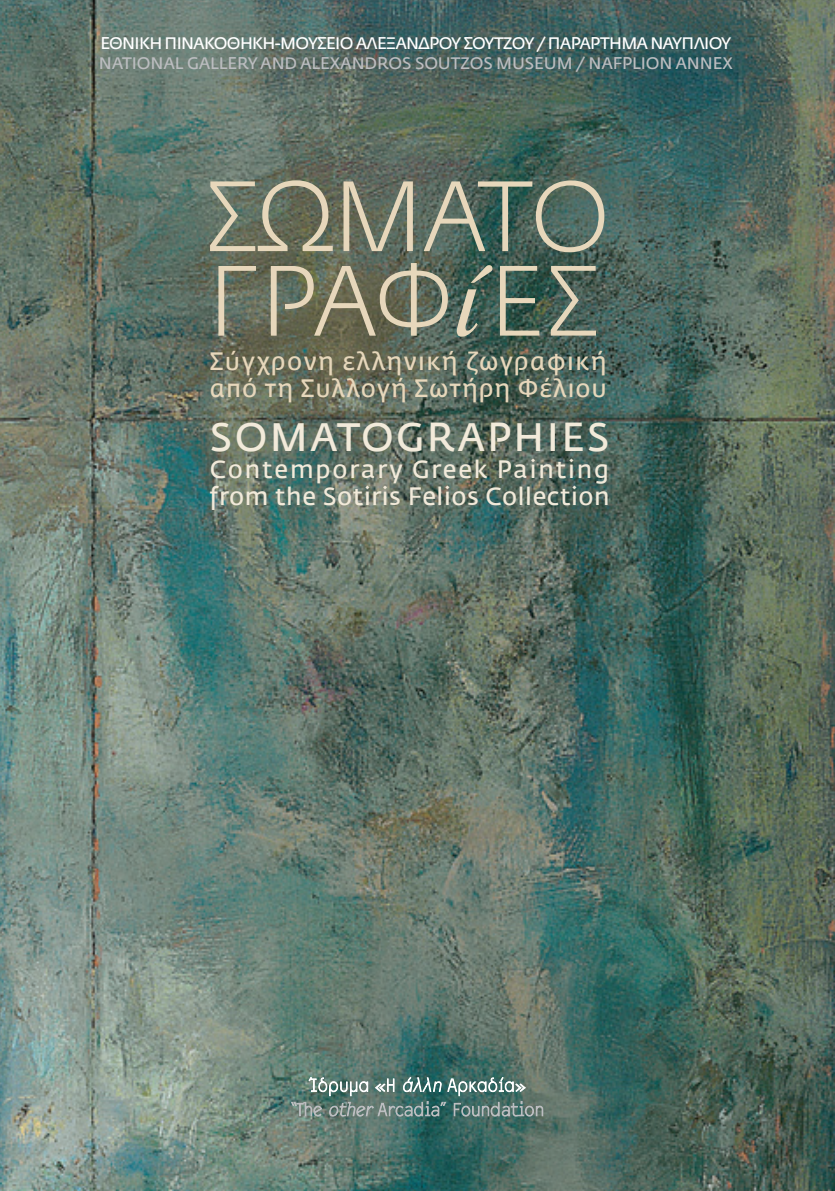
<style>
.page{position:relative;width:835px;height:1191px;background:#fff}
.page>*{position:absolute;margin:0;border:0;box-sizing:border-box;transform-origin:0 0}
.t1{font:98.52px/84.5px "Fedra Sans Gr Light TF Pt";letter-spacing:-.03em;color:#e7d7bb}
.t2{font:39.55px "Fedra Sans Gr Normal TF Pt";letter-spacing:.06em;color:#f2eada}
.t3{font:24.5px/27.1px "Fedra Sans Gr Normal TF Pt";letter-spacing:.025em;color:#f2eada}
.t4{font:24.5px/27.1px "Fedra Sans Gr Normal TF Pt";letter-spacing:.05em;color:#e7d7bb}
.t5{font:16.62px "Fedra Sans Gr Normal TF Pt";letter-spacing:-.04em;color:#fff}
.t6{font:16.62px "Fedra Sans Gr Normal TF Pt";letter-spacing:-.005em;color:#bcbdc0}
.s1{font-family:"UB Times Italic";font-size:105.17px}
</style>
<div class="page">
<img style="left:0;top:0;width:835px;height:1191px">
<svg style="left:291px;top:1076px;width:252px;height:40px;background:#67857f"></svg>
<p class="t5" style="left:100px;top:34px;width:632px">ΕΘΝΙΚΗ ΠΙΝΑΚΟΘΗΚΗ-ΜΟΥΣΕΙΟ ΑΛΕΞΑΝΔΡΟΥ ΣΟΥΤΖΟΥ / ΠΑΡΑΡΤΗΜΑ ΝΑΥΠΛΙΟΥ</p>
<p class="t6" style="left:99px;top:54px;width:635px">NATIONAL GALLERY AND ALEXANDROS SOUTZOS MUSEUM / NAFPLION ANNEX</p>
<h1 class="t1" style="left:207px;top:177px;width:405px">σωματο γραφ<span class="s1">ί</span>Εσ</h1>
<h3 class="t4" style="left:210px;top:348px;width:398px">Σύγχρονη ελληνική ζωγραφική από τη Συλλογή Σωτήρη Φέλιου</h3>
<h2 class="t2" style="left:210px;top:414px;width:401px">SOMATOGRAPHIES</h2>
<h3 class="t3" style="left:210px;top:456px;width:401px">Contemporary Greek Painting from the Sotiris Felios Collection</h3>
</div>
